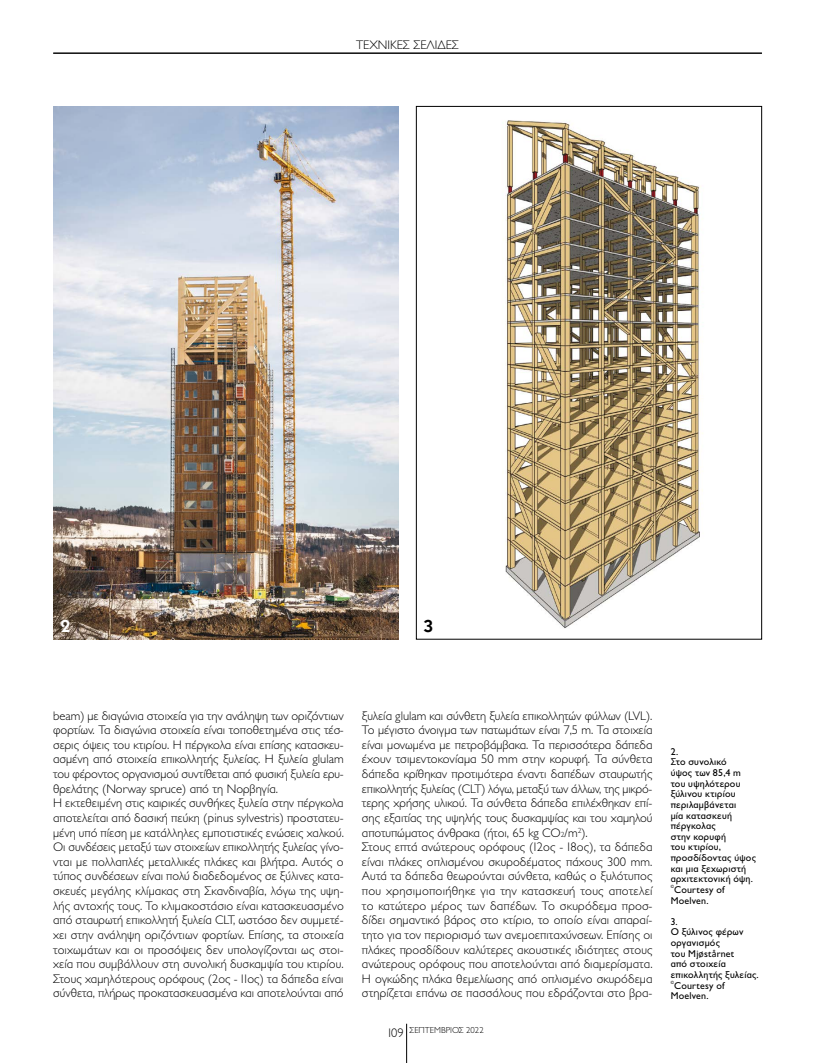
<style>
.page{position:relative;width:815px;height:1063px;background:#fff}
.page>*{position:absolute;margin:0;border:0;box-sizing:border-box;transform-origin:0 0}
.t1{font:600 17.5px "Kabel ITC Hel";color:#fff}
.t2{font:600 17.5px "Kabel ITC Hel";color:#000}
.t3{font:300 12.5px/14.6px "Gill Sans Hel";color:#000}
.t4{font:10px/10.6px "Gill Sans Hel";letter-spacing:.025em;color:#000}
.t5{font:300 8.75px "Gill Sans Hel";color:#000}
.t6{font:4.38px "Gill Sans Hel";color:#000}
.s1{font-size:7.5px}
.s2{font-size:12.5px}
.s3{font-family:"Calibri"}
</style>
<div class="page">
<img style="left:53px;top:106px;width:346px;height:533px">
<hr style="left:406px;top:1024px;width:1px;height:39px;background:#000">
<hr style="left:53px;top:53px;width:709px;height:1px;background:#000">
<img style="left:505px;top:120px;width:198px;height:509px">
<p class="t3" style="left:356px;top:38px;width:104px">ΤΕΧΝΙΚΕΣ ΣΕΛΙΔΕΣ</p>
<h1 class="t1" style="left:60px;top:617px;width:11px">2</h1>
<h1 class="t2" style="left:423px;top:617px;width:11px">3</h1>
<p class="t3" style="left:53px;top:708px;width:292px">beam) με διαγώνια στοιχεία για την ανάληψη των οριζόντιων φορτίων. Τα διαγώνια στοιχεία είναι τοποθετημένα στις τέσ&shy;σερις όψεις του κτιρίου. Η πέργκολα είναι επίσης κατασκευ&shy;ασμένη από στοιχεία επικολλητής ξυλείας. H ξυλεία glulam του φέροντος οργανισμού συντίθεται από φυσική ξυλεία ερυ&shy;θρελάτης (Norway spruce) από τη Νορβηγία.<br>Η εκτεθειμένη στις καιρικές συνθήκες ξυλεία στην πέργκολα αποτελείται από δασική πεύκη (pinus sylvestris) προστατευ&shy;μένη υπό πίεση με κατάλληλες εμποτιστικές ενώσεις χαλκού.<br>Οι συνδέσεις μεταξύ των στοιχείων επικολλητής ξυλείας γίνο&shy;νται με πολλαπλές μεταλλικές πλάκες και βλήτρα. Αυτός ο τύπος συνδέσεων είναι πολύ διαδεδομένος σε ξύλινες κατα&shy;σκευές μεγάλης κλίμακας στη Σκανδιναβία, λόγω της υψη&shy;λής αντοχής τους. Το κλιμακοστάσιο είναι κατασκευασμένο από σταυρωτή επικολλητή ξυλεία CLT, ωστόσο δεν συμμετέ&shy;χει στην ανάληψη οριζόντιων φορτίων. Επίσης, τα στοιχεία τοιχωμάτων και οι προσόψεις δεν υπολογίζονται ως στοι&shy;χεία που συμβάλλουν στη συνολική δυσκαμψία του κτιρίου.<br>Στους χαμηλότερους ορόφους (2ος - 11ος) τα δάπεδα είναι σύνθετα, πλήρως προκατασκευασμένα και αποτελούνται από</p>
<p class="t3" style="left:362px;top:708px;width:292px">ξυλεία glulam και σύνθετη ξυλεία επικολλητών φύλλων (LVL).<br>Το μέγιστο άνοιγμα των πατωμάτων είναι 7,5 m. Τα στοιχεία είναι μονωμένα με πετροβάμβακα. Τα περισσότερα δάπεδα έχουν τσιμεντοκονίαμα 50 mm στην κορυφή. Τα σύνθετα δάπεδα κρίθηκαν προτιμότερα έναντι δαπέδων σταυρωτής επικολλητής ξυλείας (CLT) λόγω, μεταξύ των άλλων, της μικρό&shy;τερης χρήσης υλικού. Τα σύνθετα δάπεδα επιλέχθηκαν επί&shy;σης εξαιτίας της υψηλής τους δυσκαμψίας και του χαμηλού αποτυπώματος άνθρακα (ήτοι, 65 kg CO<span class="s1">2</span>/m<sup>2</sup>).<br>Στους επτά ανώτερους ορόφους (12ος - 18ος), τα δάπεδα είναι πλάκες οπλισμένου σκυροδέματος πάχους 300 mm.<br>Αυτά τα δάπεδα θεωρούνται σύνθετα, καθώς ο ξυλότυπος που χρησιμοποιήθηκε για την κατασκευή τους αποτελεί το κατώτερο μέρος των δαπέδων. Το σκυρόδεμα προσ&shy;δίδει σημαντικό βάρος στο κτίριο, το οποίο είναι απαραί&shy;τητο για τον περιορισμό των ανεμοεπιταχύνσεων. Επίσης οι πλάκες προσδίδουν καλύτερες ακουστικές ιδιότητες στους ανώτερους ορόφους που αποτελούνται από διαμερίσματα.<br>Η ογκώδης πλάκα θεμελίωσης από οπλισμένο σκυρόδεμα στηρίζεται επάνω σε πασσάλους που εδράζονται στο βρα-</p>
<p class="t5" style="left:388px;top:1025px;width:97px"><span class="s2">109</span> ΣΕΠΤΕΜΒΡΙΟΣ 2022</p>
<p class="t4" style="left:671px;top:746px;width:87px">2.<br>Στο συνολικό<br>ύψος των 85,4 m του υψηλότερου ξύλινου κτιρίου περιλαμβάνεται<br>μία κατασκευή πέργκολας<br>στην κορυφή<br>του κτιρίου, προσδίδοντας ύψος και μια ξεχωριστή αρχιτεκτονική όψη.</p>
<p class="t6" style="left:671px;top:884px;width:5px">©</p>
<p class="t4" style="left:671px;top:884px;width:55px;text-indent:4px">Courtesy of<br>Moelven.</p>
<p class="t4" style="left:671px;top:916px;width:90px">3.<br>Ο ξύλινος φέρων οργανισμός<br>του Mj<span class="s3">ø</span>st<span class="s3">å</span>rnet<br>από στοιχεία επικολλητής ξυλείας.</p>
<p class="t6" style="left:671px;top:980px;width:5px">©</p>
<p class="t4" style="left:671px;top:980px;width:55px;text-indent:4px">Courtesy of<br>Moelven.</p>
</div>
